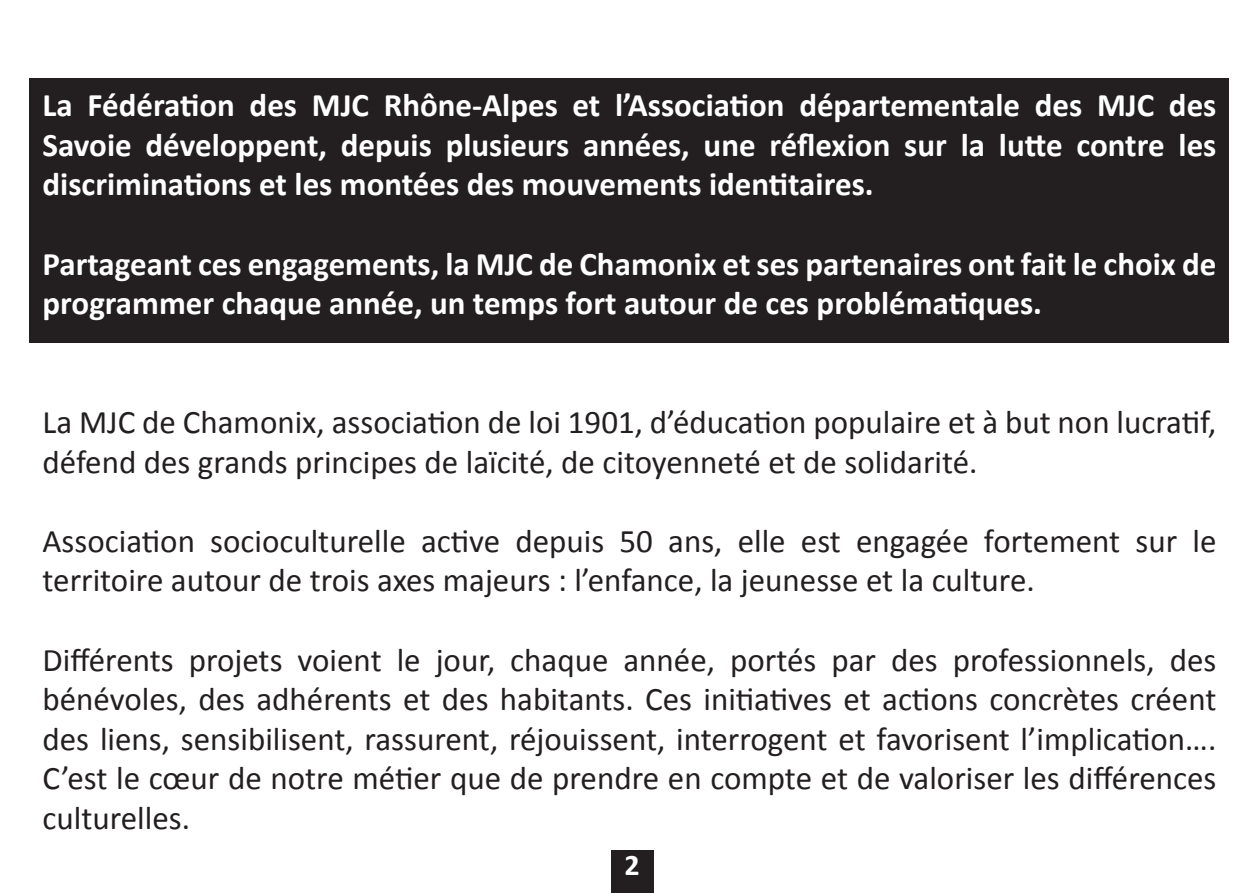
<style>
.page{position:relative;width:1259px;height:893px;background:#fff}
.page>*{position:absolute;margin:0;border:0;box-sizing:border-box;transform-origin:0 0}
.t1{font:33px/39.6px "Calibri";color:#231f20}
.t2{font:700 33px/39.6px "Calibri";color:#fff;text-align:justify}
.t3{font:700 30px "Calibri";color:#fff}
</style>
<div class="page">
<div style="left:611px;top:850px;width:43px;height:43px;background:#231f20"></div>
<div style="left:30px;top:78px;width:1199px;height:264px;background:#231f20"></div>
<p class="t2" style="left:43px;top:84px;width:1175px">La Fédération des MJC Rhône-Alpes et l’Association départementale des MJC des Savoie développent, depuis plusieurs années, une réflexion sur la lutte contre les discriminations et les montées des mouvements identitaires.</p>
<p class="t2" style="left:43px;top:243px;width:1175px">Partageant ces engagements, la MJC de Chamonix et ses partenaires ont fait le choix de programmer chaque année, un temps fort autour de ces problématiques.</p>
<p class="t1" style="left:43px;top:401px;width:1175px">La MJC de Chamonix, association de loi 1901, d’éducation populaire et à but non lucratif, défend des grands principes de laïcité, de citoyenneté et de solidarité.</p>
<p class="t1" style="left:43px;top:520px;width:1175px">Association socioculturelle active depuis 50 ans, elle est engagée fortement sur le territoire autour de trois axes majeurs : l’enfance, la jeunesse et la culture.</p>
<p class="t1" style="left:43px;top:639px;width:1175px;text-align:justify">Différents projets voient le jour, chaque année, portés par des professionnels, des bénévoles, des adhérents et des habitants. Ces initiatives et actions concrètes créent des liens, sensibilisent, rassurent, réjouissent, interrogent et favorisent l’implication….<br>C’est le cœur de notre métier que de prendre en compte et de valoriser les différences culturelles.</p>
<p class="t3" style="left:624px;top:844px;width:17px">2</p>
</div>
